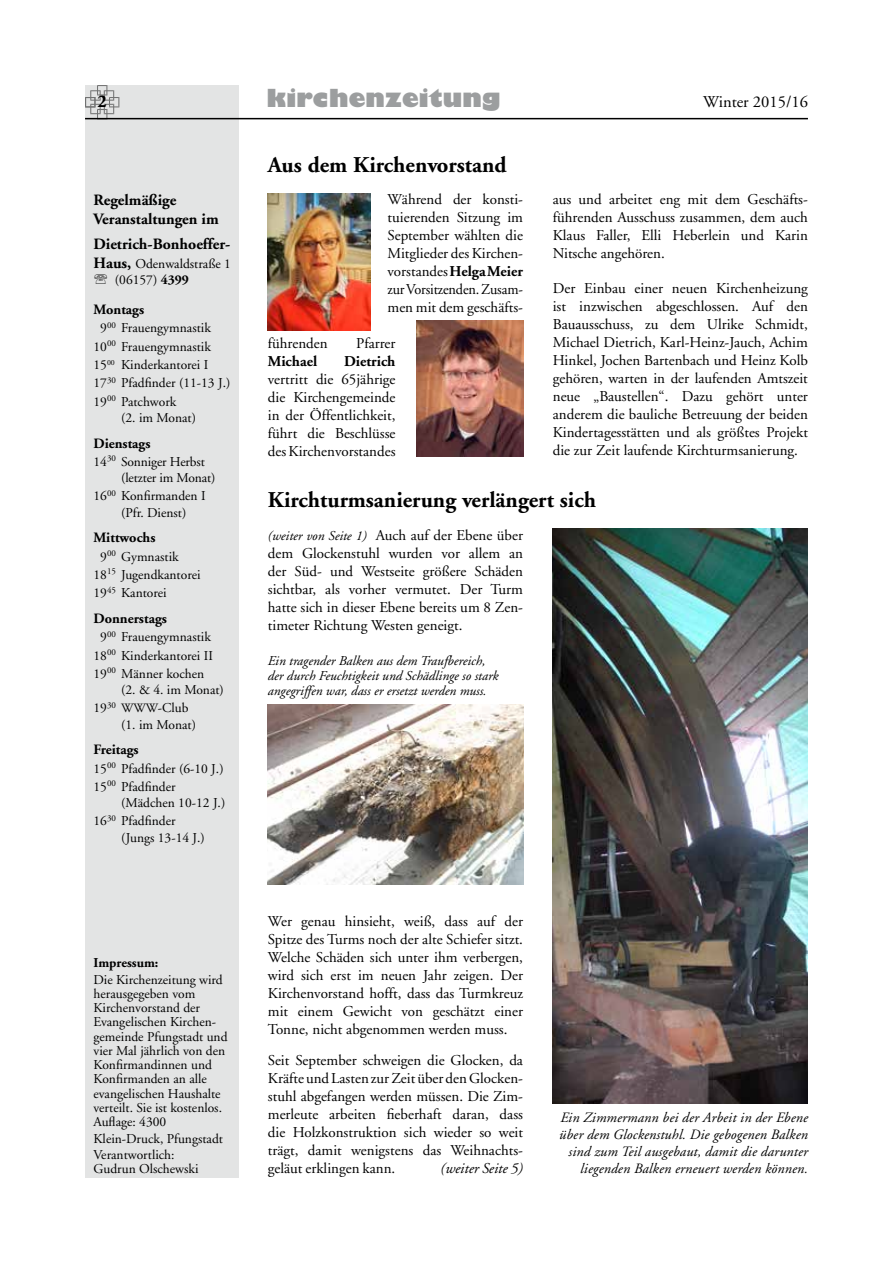
<style>
.page{position:relative;width:893px;height:1263px;background:#fff}
.page>*{position:absolute;margin:0;border:0;box-sizing:border-box;transform-origin:0 0}
.t1{font:800 27.3px "Chantilly UB";letter-spacing:.03em;color:#9c9e9f}
.t2{font:700 22.5px "Adobe Garamond";color:#000}
.t3{font:700 18px "Adobe Garamond";color:#000}
.t4{font:16.5px "Adobe Garamond";color:#000}
.t5{font:700 15.75px/18.9px "Adobe Garamond";color:#000}
.t6{font:15px/18px "Adobe Garamond";color:#000;text-align:justify}
.t7{font:700 15px "Adobe Garamond";color:#000}
.t8{font:italic 15px "Adobe Garamond";color:#000}
.t9{font:italic 14.25px/17.1px "Adobe Garamond";letter-spacing:.01em;color:#000;text-align:right}
.t10{font:700 14.25px "Adobe Garamond";color:#000}
.t11{font:13.5px/18.3px "Adobe Garamond";color:#000}
.t12{font:italic 13.5px/15px "Adobe Garamond";color:#000}
.t13{font:700 13.5px "Adobe Garamond";color:#000}
.s1{font-weight:700;font-size:15.75px}
.s2{font-weight:700}
.s3{font-size:12.75px}
.s4{font-style:italic;font-size:13.5px}
</style>
<div class="page">
<div style="left:85px;top:85px;width:153px;height:1093px;background:#e3e4e4"></div>
<hr style="left:85px;top:118px;width:723px;height:1px;background:#000">
<svg style="left:85px;top:85px;width:34px;height:33px"></svg>
<img style="left:417px;top:321px;width:106px;height:135px">
<img style="left:268px;top:193px;width:103px;height:137px">
<img style="left:553px;top:529px;width:255px;height:574px">
<img style="left:268px;top:704px;width:255px;height:181px">
<p class="t3" style="left:98px;top:92px;width:11px">2</p>
<h1 class="t1" style="left:267px;top:82px;width:235px">kirchenzeitung</h1>
<p class="t4" style="left:703px;top:93px;width:106px">Winter 2015/16</p>
<p class="t5" style="left:94px;top:191px;width:127px">Regelmäßige<br>Veranstaltungen im</p>
<p class="t5" style="left:94px;top:235px;width:138px">Dietrich-Bonhoeffer-</p>
<p class="t11" style="left:115px;top:256px;width:117px;line-height:16.2px;text-indent:-21px"><span class="s1">Haus,</span> Odenwaldstraße 1 (06157) <span class="s2">4399</span></p>
<p class="t10" style="left:94px;top:302px;width:52px">Montags</p>
<p class="t11" style="left:94px;top:319px;width:138px;text-indent:7px">9<sup>00</sup> Frauengymnastik<br>10<sup>00</sup> Frauengymnastik<br>15<sup>00</sup> Kinderkantorei I<br>17<sup>30</sup> Pfadfinder (11-13 J.)<br>19<sup>00</sup> Patchwork</p>
<p class="t11" style="left:121px;top:409px;width:76px">(2. im Monat)</p>
<p class="t10" style="left:94px;top:435px;width:58px">Dienstags</p>
<p class="t11" style="left:121px;top:454px;width:96px;line-height:16.2px;text-indent:-28px">14<sup>30</sup> Sonniger Herbst (letzter im Monat)</p>
<p class="t11" style="left:121px;top:488px;width:86px;line-height:16.2px;text-indent:-28px">16<sup>00</sup> Konfirmanden I (Pfr. Dienst)</p>
<p class="t10" style="left:94px;top:530px;width:63px">Mittwochs</p>
<p class="t11" style="left:94px;top:547px;width:108px;text-indent:7px">9<sup>00</sup> Gymnastik<br>18<sup>15</sup> Jugendkantorei<br>19<sup>45</sup> Kantorei</p>
<p class="t10" style="left:94px;top:611px;width:75px">Donnerstags</p>
<p class="t11" style="left:94px;top:628px;width:121px;text-indent:7px">9<sup>00</sup> Frauengymnastik<br>18<sup>00</sup> Kinderkantorei II<br>19<sup>00</sup> Männer kochen</p>
<p class="t11" style="left:94px;top:681px;width:132px;text-indent:28px">(2. &amp; 4. im Monat)<br>19<sup>30</sup> <span class="s3">WWW</span>-Club</p>
<p class="t11" style="left:121px;top:715px;width:76px">(1. im Monat)</p>
<p class="t10" style="left:94px;top:742px;width:47px">Freitags</p>
<p class="t11" style="left:94px;top:759px;width:132px">15<sup>00</sup> Pfadfinder (6-10 J.)<br>15<sup>00</sup> Pfadfinder</p>
<p class="t11" style="left:94px;top:794px;width:133px;text-indent:28px">(Mädchen 10-12 J.)<br>16<sup>30</sup> Pfadfinder</p>
<p class="t11" style="left:121px;top:828px;width:85px">(Jungs 13-14 J.)</p>
<p class="t13" style="left:94px;top:955px;width:66px">Impressum:</p>
<p class="t11" style="left:94px;top:972px;width:136px;line-height:14.2px">Die Kirchenzeitung wird herausgegeben vom<br>Kirchenvorstand der<br>Evangelischen Kirchen&shy;gemeinde Pfungstadt und vier Mal jährlich von den<br>Konfirmandinnen und<br>Konfirmanden an alle evangelischen Haushalte verteilt. Sie ist kostenlos.<br>Auflage: 4300</p>
<p class="t11" style="left:94px;top:1130px;width:131px;line-height:16.4px">Klein-Druck, Pfungstadt<br>Verantwortlich:</p>
<p class="t11" style="left:94px;top:1160px;width:106px">Gudrun Olschewski</p>
<h2 class="t2" style="left:268px;top:152px;width:240px">Aus dem Kirchenvorstand</h2>
<p class="t6" style="left:388px;top:191px;width:137px">Während der konsti&shy;tuierenden Sitzung im September wählten die Mitglieder des Kirchen&shy;vorstandes <span class="s2">Helga Meier </span>zur Vorsitzenden. Zusam&shy;men mit dem geschäfts-</p>
<p class="t6" style="left:268px;top:335px;width:61px">führenden</p>
<p class="t6" style="left:356px;top:335px;width:41px">Pfarrer</p>
<p class="t7" style="left:268px;top:354px;width:51px">Michael</p>
<p class="t7" style="left:344px;top:354px;width:53px">Dietrich</p>
<p class="t6" style="left:268px;top:371px;width:129px">vertritt die 65jährige die Kirchengemeinde in der Öffentlichkeit, führt die Beschlüsse des Kirchenvorstandes</p>
<h2 class="t2" style="left:268px;top:487px;width:330px">Kirchturmsanierung verlängert sich</h2>
<p class="t6" style="left:268px;top:526px;width:257px"><span class="s4">(weiter von Seite 1)</span> Auch auf der Ebene über dem Glockenstuhl wurden vor allem an der Süd- und Westseite größere Schäden sichtbar, als vorher vermutet. Der Turm hatte sich in dieser Ebene bereits um 8 Zen&shy;timeter Richtung Westen geneigt.</p>
<p class="t6" style="left:553px;top:191px;width:257px">aus und arbeitet eng mit dem Geschäfts&shy;führenden Ausschuss zusammen, dem auch Klaus Faller, Elli Heberlein und Karin Nitsche angehören.</p>
<p class="t6" style="left:553px;top:280px;width:257px">Der Einbau einer neuen Kirchenheizung ist inzwischen abgeschlossen. Auf den Bauausschuss, zu dem Ulrike Schmidt, Michael Dietrich, Karl-Heinz-Jauch, Achim Hinkel, Jochen Bartenbach und Heinz Kolb gehören, warten in der laufenden Amtszeit neue „Baustellen“. Dazu gehört unter anderem die bauliche Betreuung der beiden Kindertagesstätten und als größtes Projekt die zur Zeit laufende Kirchturmsanierung.</p>
<p class="t12" style="left:268px;top:653px;width:232px">Ein tragender Balken aus dem Traufbereich, der durch Feuchtigkeit und Schädlinge so stark angegriffen war, dass er ersetzt werden muss.</p>
<p class="t6" style="left:268px;top:912px;width:257px">Wer genau hinsieht, weiß, dass auf der Spitze des Turms noch der alte Schiefer sitzt.<br>Welche Schäden sich unter ihm verbergen, wird sich erst im neuen Jahr zeigen. Der Kirchenvorstand hofft, dass das Turmkreuz mit einem Gewicht von geschätzt einer Tonne, nicht abgenommen werden muss.</p>
<p class="t6" style="left:268px;top:1051px;width:257px">Seit September schweigen die Glocken, da Kräfte und Lasten zur Zeit über den Glocken&shy;stuhl abgefangen werden müssen. Die Zim&shy;merleute arbeiten fieberhaft daran, dass die Holzkonstruktion sich wieder so weit trägt, damit wenigstens das Weihnachts&shy;geläut erklingen kann.</p>
<p class="t8" style="left:441px;top:1160px;width:84px">(weiter Seite 5)</p>
<p class="t9" style="left:559px;top:1109px;width:250px">Ein Zimmermann bei der Arbeit in der Ebene über dem Glockenstuhl. Die gebogenen Balken sind zum Teil ausgebaut, damit die darunter liegenden Balken erneuert werden können.</p>
</div>
